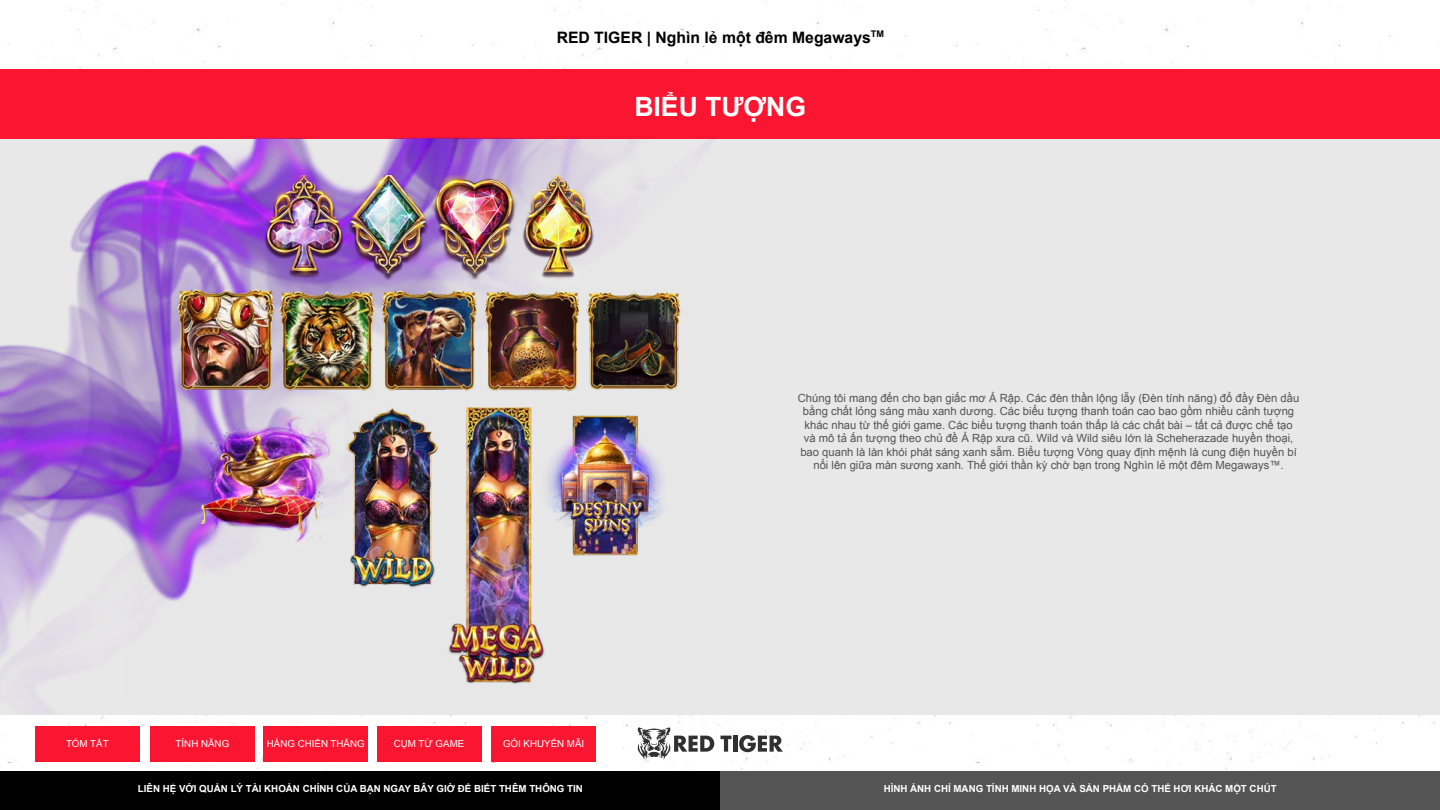
<style>
.page{position:relative;width:1440px;height:810px;background:#fff}
.page>*{position:absolute;margin:0;border:0;box-sizing:border-box;transform-origin:0 0}
.t1{font:700 26.55px "Arial";color:#fff}
.t2{font:700 15.75px "Arial";color:#000}
.t3{font:11.25px/13.5px "Arial";color:#545454}
.t4{font:700 9.75px "Arial";color:#fff}
.t5{font:9.75px "Arial";color:#fff}
</style>
<div class="page">
<svg style="left:638px;top:727px;width:76px;height:33px"></svg>
<svg style="left:721px;top:736px;width:11px;height:16px"></svg>
<hr style="left:733px;top:736px;width:4px;height:16px;background:#303030">
<svg style="left:739px;top:735px;width:44px;height:17px"></svg>
<div style="left:0;top:70px;width:1440px;height:644px;background:#e8e8e8"></div>
<div style="left:0;top:69px;width:1440px;height:69px;background:#fa1631"></div>
<div style="left:0;top:771px;width:720px;height:39px;background:#000"></div>
<div style="left:720px;top:771px;width:720px;height:39px;background:#545454"></div>
<div style="left:35px;top:726px;width:105px;height:35px;background:#fa1631"></div>
<div style="left:150px;top:726px;width:105px;height:35px;background:#fa1631"></div>
<div style="left:263px;top:726px;width:105px;height:35px;background:#fa1631"></div>
<div style="left:377px;top:726px;width:105px;height:35px;background:#fa1631"></div>
<div style="left:491px;top:726px;width:105px;height:35px;background:#fa1631"></div>
<img style="left:0;top:138px;width:817px;height:576px">
<img style="left:124px;top:175px;width:612px;height:521px">
<h2 class="t2" style="left:557px;top:27px;width:329px">RED TIGER | Nghìn lẻ một đêm Megaways<sup>TM</sup></h2>
<h1 class="t1" style="left:634px;top:89px;width:173px">BIỂU TƯỢNG</h1>
<p class="t5" style="left:66px;top:737px;width:44px">TÓM TẮT</p>
<p class="t5" style="left:176px;top:737px;width:55px">TÍNH NĂNG</p>
<p class="t5" style="left:267px;top:737px;width:99px">HÀNG CHIẾN THẮNG</p>
<p class="t5" style="left:394px;top:737px;width:72px">CỤM TỪ GAME</p>
<p class="t5" style="left:503px;top:737px;width:83px">GÓI KHUYẾN MÃI</p>
<p class="t3" style="left:798px;top:391px;width:503px">Chúng tôi mang đến cho bạn giấc mơ Ả Rập. Các đèn thần lộng lẫy (Đèn tinh năng) đổ đầy Đèn dầu</p>
<p class="t3" style="left:803px;top:394px;width:493px;line-height:11.7px;text-indent:369px">́<br>bằng chất lỏng sáng màu xanh dương. Các biểu tượng thanh toán cao bao gồm nhiều cảnh tượng</p>
<p class="t3" style="left:800px;top:418px;width:500px;text-align:center">khác nhau từ thế giới game. Các biểu tượng thanh toán thấp là các chất bài – tất cả được chế tạo và mô tả ấn tượng theo chủ đề Ả Rập xưa cũ. Wild và Wild siêu lớn là Scheherazade huyền thoại, bao quanh là làn khói phát sáng xanh sẫm. Biểu tượng Vòng quay định mệnh là cung điện huyền bí nổi lên giữa màn sương xanh. Thế giới thần kỳ chờ bạn trong Nghìn lẻ một đêm Megaways™.</p>
<p class="t4" style="left:138px;top:783px;width:447px">LIÊN HỆ VỚI QUẢN LÝ TÀI KHOẢN CHÍNH CỦA BẠN NGAY BÂY GIỜ ĐỂ BIẾT THÊM THÔNG TIN</p>
<p class="t4" style="left:884px;top:783px;width:395px">HÌNH ẢNH CHỈ MANG TÍNH MINH HỌA VÀ SẢN PHẨM CÓ THỂ HƠI KHÁC MỘT CHÚT</p>
</div>
